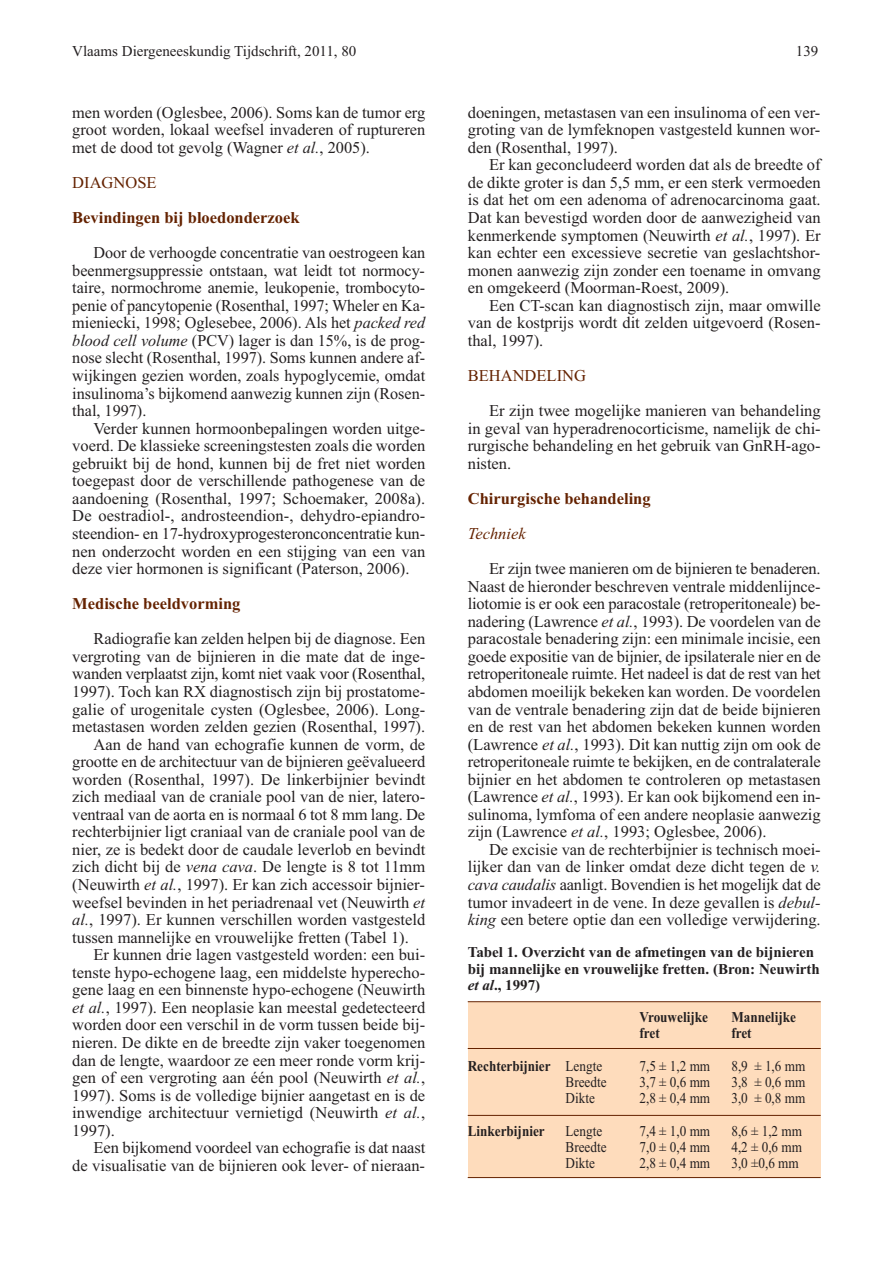
<style>
.page{position:relative;width:893px;height:1263px;background:#fff}
.page>*{position:absolute;margin:0;border:0;box-sizing:border-box;transform-origin:0 0}
.t1{font:16.5px/17.5px "Times New Roman";color:#231f20;text-align:justify}
.t2{font:700 16.5px "Times New Roman";color:#642200}
.t3{font:16.5px "Times New Roman";color:#642200}
.t4{font:italic 16.5px "Times New Roman";color:#642200}
.t5{font:15px "Times New Roman";color:#231f20;scale:.88 1}
.t6{font:700 15px/16.2px "Times New Roman";color:#231f20}
.t7{font:700 15px "Times New Roman";color:#231f20;scale:.88 1}
.t8{font:15px "Times New Roman";color:#231f20}
.s1{font-style:italic}
.s2{font-weight:400}
</style>
<div class="page">
<div style="left:468px;top:1002px;width:353px;height:175px;background:#fedcbc"></div>
<hr style="left:468px;top:1001px;width:353px;height:1px;background:#642200">
<hr style="left:468px;top:1048px;width:353px;height:1px;background:#642200">
<hr style="left:468px;top:1115px;width:353px;height:1px;background:#642200">
<hr style="left:468px;top:1177px;width:353px;height:1px;background:#642200">
<p class="t8" style="left:72px;top:46px;width:286px">Vlaams Diergeneeskundig Tijdschrift, 2011, 80</p>
<p class="t8" style="left:796px;top:46px;width:24px">139</p>
<p class="t1" style="left:72px;top:105px;width:354px">men worden (Oglesbee, 2006). Soms kan de tumor erg groot worden, lokaal weefsel invaderen of ruptureren met de dood tot gevolg (Wagner <span class="s1">et al.</span>, 2005).</p>
<p class="t3" style="left:72px;top:176px;width:86px">DIAGNOSE</p>
<p class="t2" style="left:72px;top:212px;width:229px">Bevindingen bij bloedonderzoek</p>
<p class="t1" style="left:72px;top:245px;width:354px;text-indent:21px">Door de verhoogde concentratie van oestrogeen kan beenmergsuppressie ontstaan, wat leidt tot normocy&shy;taire, normochrome anemie, leukopenie, trombocyto&shy;penie of pancytopenie (Rosenthal, 1997; Wheler en Ka&shy;mieniecki, 1998; Oglesebee, 2006). Als het <span class="s1">packed red blood cell volume</span> (PCV) lager is dan 15%, is de prog&shy;nose slecht (Rosenthal, 1997). Soms kunnen andere af&shy;wijkingen gezien worden, zoals hypoglycemie, omdat insulinoma’s bijkomend aanwezig kunnen zijn (Rosen&shy;thal, 1997).</p>
<p class="t1" style="left:72px;top:421px;width:354px;text-indent:21px">Verder kunnen hormoonbepalingen worden uitge&shy;voerd. De klassieke screeningstesten zoals die worden gebruikt bij de hond, kunnen bij de fret niet worden toegepast door de verschillende pathogenese van de aandoening (Rosenthal, 1997; Schoemaker, 2008a).<br>De oestradiol-, androsteendion-, dehydro-epiandro&shy;steendion- en 17-hydroxyprogesteronconcentratie kun&shy;nen onderzocht worden en een stijging van een van deze vier hormonen is significant (Paterson, 2006).</p>
<p class="t2" style="left:72px;top:598px;width:170px">Medische beeldvorming</p>
<p class="t1" style="left:94px;top:632px;width:333px">Radiografie kan zelden helpen bij de diagnose. Een</p>
<p class="t1" style="left:72px;top:649px;width:354px">vergroting van de bijnieren in die mate dat de inge-</p>
<p class="t1" style="left:72px;top:667px;width:354px">wanden verplaatst zijn, komt niet vaak voor (Rosenthal,</p>
<p class="t1" style="left:72px;top:684px;width:354px">1997). Toch kan RX diagnostisch zijn bij prostatome-</p>
<p class="t1" style="left:72px;top:702px;width:354px">galie of urogenitale cysten (Oglesbee, 2006). Long-</p>
<p class="t1" style="left:72px;top:719px;width:354px">metastasen worden zelden gezien (Rosenthal, 1997).</p>
<p class="t1" style="left:94px;top:737px;width:333px">Aan de hand van echografie kunnen de vorm, de</p>
<p class="t1" style="left:72px;top:754px;width:354px">grootte en de architectuur van de bijnieren geëvalueerd</p>
<p class="t1" style="left:72px;top:772px;width:354px">worden (Rosenthal, 1997). De linkerbijnier bevindt</p>
<p class="t1" style="left:72px;top:789px;width:354px">zich mediaal van de craniale pool van de nier, latero-</p>
<p class="t1" style="left:72px;top:807px;width:354px">ventraal van de aorta en is normaal 6 tot 8 mm lang. De</p>
<p class="t1" style="left:72px;top:825px;width:354px">rechterbijnier ligt craniaal van de craniale pool van de</p>
<p class="t1" style="left:72px;top:842px;width:354px">nier, ze is bedekt door de caudale leverlob en bevindt</p>
<p class="t1" style="left:72px;top:860px;width:354px">zich dicht bij de <span class="s1">vena cava</span>. De lengte is 8 tot 11mm</p>
<p class="t1" style="left:72px;top:877px;width:354px">(Neuwirth <span class="s1">et al.</span>, 1997). Er kan zich accessoir bijnier-</p>
<p class="t1" style="left:72px;top:895px;width:354px">weefsel bevinden in het periadrenaal vet (Neuwirth <span class="s1">et</span></p>
<p class="t1" style="left:72px;top:912px;width:354px"><span class="s1">al.</span>, 1997). Er kunnen verschillen worden vastgesteld</p>
<p class="t1" style="left:72px;top:930px;width:338px">tussen mannelijke en vrouwelijke fretten (Tabel 1).</p>
<p class="t1" style="left:94px;top:947px;width:333px">Er kunnen drie lagen vastgesteld worden: een bui-</p>
<p class="t1" style="left:72px;top:965px;width:354px">tenste hypo-echogene laag, een middelste hyperecho-</p>
<p class="t1" style="left:72px;top:983px;width:354px">gene laag en een binnenste hypo-echogene (Neuwirth</p>
<p class="t1" style="left:72px;top:1000px;width:354px"><span class="s1">et al.</span>, 1997). Een neoplasie kan meestal gedetecteerd</p>
<p class="t1" style="left:72px;top:1018px;width:354px">worden door een verschil in de vorm tussen beide bij-</p>
<p class="t1" style="left:72px;top:1035px;width:354px">nieren. De dikte en de breedte zijn vaker toegenomen</p>
<p class="t1" style="left:72px;top:1053px;width:354px">dan de lengte, waardoor ze een meer ronde vorm krij-</p>
<p class="t1" style="left:72px;top:1070px;width:354px">gen of een vergroting aan één pool (Neuwirth <span class="s1">et al.</span>,</p>
<p class="t1" style="left:72px;top:1088px;width:354px">1997). Soms is de volledige bijnier aangetast en is de</p>
<p class="t1" style="left:72px;top:1105px;width:354px">inwendige architectuur vernietigd (Neuwirth <span class="s1">et al.</span>,</p>
<p class="t1" style="left:72px;top:1123px;width:44px">1997).</p>
<p class="t1" style="left:94px;top:1140px;width:333px">Een bijkomend voordeel van echografie is dat naast</p>
<p class="t1" style="left:72px;top:1158px;width:354px">de visualisatie van de bijnieren ook lever- of nieraan-</p>
<p class="t1" style="left:468px;top:105px;width:354px">doeningen, metastasen van een insulinoma of een ver&shy;groting van de lymfeknopen vastgesteld kunnen wor&shy;den (Rosenthal, 1997).</p>
<p class="t1" style="left:468px;top:158px;width:354px;text-indent:21px">Er kan geconcludeerd worden dat als de breedte of de dikte groter is dan 5,5 mm, er een sterk vermoeden is dat het om een adenoma of adrenocarcinoma gaat.<br>Dat kan bevestigd worden door de aanwezigheid van kenmerkende symptomen (Neuwirth <span class="s1">et al.</span>, 1997). Er kan echter een excessieve secretie van geslachtshor&shy;monen aanwezig zijn zonder een toename in omvang en omgekeerd (Moorman-Roest, 2009).</p>
<p class="t1" style="left:468px;top:298px;width:354px;text-indent:21px">Een CT-scan kan diagnostisch zijn, maar omwille van de kostprijs wordt dit zelden uitgevoerd (Rosen&shy;thal, 1997).</p>
<p class="t3" style="left:468px;top:370px;width:120px">BEHANDELING</p>
<p class="t1" style="left:468px;top:403px;width:354px;text-indent:21px">Er zijn twee mogelijke manieren van behandeling in geval van hyperadrenocorticisme, namelijk de chi&shy;rurgische behandeling en het gebruik van GnRH-ago&shy;nisten.</p>
<p class="t2" style="left:468px;top:493px;width:184px">Chirurgische behandeling</p>
<p class="t4" style="left:468px;top:527px;width:60px">Techniek</p>
<p class="t1" style="left:468px;top:561px;width:354px;text-indent:21px">Er zijn twee manieren om de bijnieren te benaderen.<br>Naast de hieronder beschreven ventrale middenlijnce&shy;liotomie is er ook een paracostale (retroperitoneale) be&shy;nadering (Lawrence <span class="s1">et al.</span>, 1993). De voordelen van de paracostale benadering zijn: een minimale incisie, een goede expositie van de bijnier, de ipsilaterale nier en de retroperitoneale ruimte. Het nadeel is dat de rest van het abdomen moeilijk bekeken kan worden. De voordelen van de ventrale benadering zijn dat de beide bijnieren en de rest van het abdomen bekeken kunnen worden (Lawrence <span class="s1">et al.</span>, 1993). Dit kan nuttig zijn om ook de retroperitoneale ruimte te bekijken, en de contralaterale bijnier en het abdomen te controleren op metastasen (Lawrence <span class="s1">et al.</span>, 1993). Er kan ook bijkomend een in&shy;sulinoma, lymfoma of een andere neoplasie aanwezig zijn (Lawrence <span class="s1">et al.</span>, 1993; Oglesbee, 2006).</p>
<p class="t1" style="left:468px;top:842px;width:354px;text-indent:21px">De excisie van de rechterbijnier is technisch moei&shy;lijker dan van de linker omdat deze dicht tegen de <span class="s1">v. cava caudalis</span> aanligt. Bovendien is het mogelijk dat de tumor invadeert in de vene. In deze gevallen is <span class="s1">debul&shy;king</span> een betere optie dan een volledige verwijdering.</p>
<p class="t6" style="left:468px;top:946px;width:354px">Tabel 1. Overzicht van de afmetingen van de bijnieren bij mannelijke en vrouwelijke fretten. (Bron: Neuwirth <span class="s1">et al</span>., 1997)</p>
<p class="t7" style="left:639px;top:1012px;width:79px">Vrouwelijke</p>
<p class="t7" style="left:731px;top:1012px;width:75px">Mannelijke</p>
<p class="t7" style="left:639px;top:1028px;width:25px">fret</p>
<p class="t7" style="left:731px;top:1028px;width:25px">fret</p>
<p class="t7" style="left:468px;top:1061px;width:154px">Rechterbijnier <span class="s2">Lengte</span></p>
<p class="t5" style="left:639px;top:1060px;width:82px">7,5 ± 1,2 mm</p>
<p class="t5" style="left:731px;top:1060px;width:86px">8,9 ± 1,6 mm</p>
<p class="t5" style="left:565px;top:1076px;width:48px">Breedte</p>
<p class="t5" style="left:639px;top:1076px;width:82px">3,7 ± 0,6 mm</p>
<p class="t5" style="left:731px;top:1076px;width:86px">3,8 ± 0,6 mm</p>
<p class="t5" style="left:565px;top:1093px;width:35px">Dikte</p>
<p class="t5" style="left:639px;top:1093px;width:82px">2,8 ± 0,4 mm</p>
<p class="t5" style="left:731px;top:1093px;width:86px">3,0 ± 0,8 mm</p>
<p class="t7" style="left:468px;top:1125px;width:89px">Linkerbijnier</p>
<p class="t5" style="left:565px;top:1125px;width:43px">Lengte</p>
<p class="t5" style="left:639px;top:1125px;width:82px">7,4 ± 1,0 mm</p>
<p class="t5" style="left:731px;top:1125px;width:82px">8,6 ± 1,2 mm</p>
<p class="t5" style="left:565px;top:1141px;width:48px">Breedte</p>
<p class="t5" style="left:639px;top:1141px;width:82px">7,0 ± 0,4 mm</p>
<p class="t5" style="left:731px;top:1141px;width:82px">4,2 ± 0,6 mm</p>
<p class="t5" style="left:565px;top:1157px;width:35px">Dikte</p>
<p class="t5" style="left:639px;top:1157px;width:82px">2,8 ± 0,4 mm</p>
<p class="t5" style="left:731px;top:1157px;width:78px">3,0 ±0,6 mm</p>
</div>
